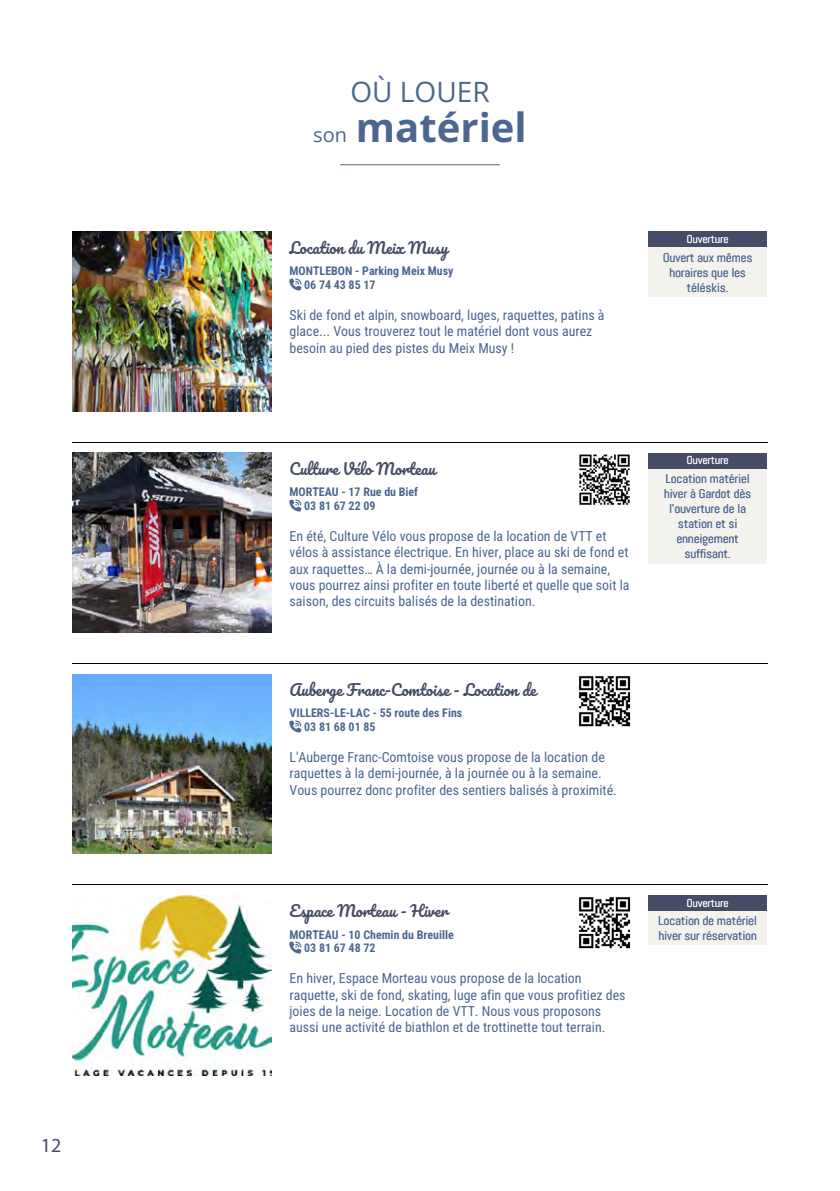
<style>
.page{position:relative;width:840px;height:1191px;background:#fff}
.page>*{position:absolute;margin:0;border:0;box-sizing:border-box;transform-origin:0 0}
.t1{font:700 40px "Open Sans";color:#4c6692}
.t2{font:28px "Open Sans";color:#4c6692}
.t3{font:20px "Myriad Pro";color:#464c66}
.t4{font:15.4px/30.4px "Pacifico";color:#464c66}
.t5{font:13.8px/16.4px "Roboto Condensed";color:#4c6692}
.t6{font:12.6px/15.2px "Abel";color:#4c6692;text-align:center}
.t7{font:700 12px/13.8px "Roboto Condensed";color:#4c6692}
.t8{font:11.4px "Abel";color:#fff}
.s1{font-weight:400;font-size:20px}
</style>
<div class="page">
<hr style="left:72px;top:442px;width:695px;height:1px;background:#000">
<div style="left:648px;top:232px;width:118px;height:65px;background:#f4f2ed"></div>
<div style="left:648px;top:232px;width:118px;height:15px;background:#464c66"></div>
<img style="left:72px;top:232px;width:199px;height:180px">
<hr style="left:72px;top:663px;width:695px;height:1px;background:#000">
<div style="left:648px;top:453px;width:118px;height:110px;background:#f4f2ed"></div>
<div style="left:648px;top:453px;width:118px;height:15px;background:#464c66"></div>
<img style="left:72px;top:453px;width:199px;height:180px">
<img style="left:579px;top:454px;width:51px;height:51px">
<hr style="left:72px;top:884px;width:695px;height:1px;background:#000">
<img style="left:72px;top:674px;width:199px;height:180px">
<img style="left:579px;top:675px;width:52px;height:52px">
<div style="left:648px;top:895px;width:118px;height:50px;background:#f4f2ed"></div>
<div style="left:648px;top:895px;width:118px;height:15px;background:#464c66"></div>
<img style="left:72px;top:895px;width:199px;height:180px">
<img style="left:579px;top:897px;width:52px;height:52px">
<hr style="left:340px;top:164px;width:159px;height:1px;background:#4c6793">
<h3 class="t3" style="left:41px;top:1133px;width:22px">12</h3>
<h2 class="t2" style="left:350px;top:73px;width:141px">OÙ LOUER</h2>
<h1 class="t1" style="left:313px;top:99px;width:215px"><span class="s1">son</span> matériel</h1>
<p class="t4" style="left:289px;top:233px;width:160px">Location du Meix Musy</p>
<p class="t7" style="left:304px;top:265px;width:151px;text-indent:-15px">MONTLEBON - Parking Meix Musy<br>06 74 43 85 17</p>
<p class="t5" style="left:289px;top:307px;width:316px">Ski de fond et alpin, snowboard, luges, raquettes, patins à glace... Vous trouverez tout le matériel dont vous aurez besoin au pied des pistes du Meix Musy !</p>
<p class="t8" style="left:686px;top:235px;width:44px">Ouverture</p>
<p class="t6" style="left:662px;top:251px;width:91px">Ouvert aux mêmes horaires que les téléskis.</p>
<p class="t8" style="left:686px;top:235px;width:44px">Ouverture</p>
<p class="t6" style="left:686px;top:281px;width:43px">téléskis.</p>
<p class="t4" style="left:289px;top:454px;width:147px">Culture Vélo Morteau</p>
<p class="t7" style="left:304px;top:486px;width:115px;text-indent:-15px">MORTEAU - 17 Rue du Bief<br>03 81 67 22 09</p>
<p class="t5" style="left:289px;top:528px;width:341px">En été, Culture Vélo vous propose de la location de VTT et vélos à assistance électrique. En hiver, place au ski de fond et aux raquettes… À la demi-journée, journée ou à la semaine, vous pourrez ainsi profiter en toute liberté et quelle que soit la saison, des circuits balisés de la destination.</p>
<p class="t4" style="left:289px;top:675px;width:248px">Auberge Franc-Comtoise - Location de matériel</p>
<p class="t7" style="left:304px;top:707px;width:159px;text-indent:-15px">VILLERS-LE-LAC - 55 route des Fins<br>03 81 68 01 85</p>
<p class="t5" style="left:289px;top:749px;width:329px">L'Auberge Franc-Comtoise vous propose de la location de raquettes à la demi-journée, à la journée ou à la semaine.<br>Vous pourrez donc profiter des sentiers balisés à proximité.</p>
<p class="t8" style="left:686px;top:456px;width:44px">Ouverture</p>
<p class="t6" style="left:664px;top:472px;width:88px">Location matériel hiver à Gardot dès l'ouverture de la station et si</p>
<p class="t8" style="left:686px;top:456px;width:44px">Ouverture</p>
<p class="t6" style="left:676px;top:517px;width:64px;text-align:left">station et si enneigement</p>
<p class="t6" style="left:676px;top:532px;width:64px">enneigement suffisant.</p>
<p class="t6" style="left:684px;top:547px;width:48px">suffisant.</p>
<p class="t4" style="left:289px;top:896px;width:160px">Espace Morteau - Hiver</p>
<p class="t7" style="left:304px;top:928px;width:151px;text-indent:-15px">MORTEAU - 10 Chemin du Breuille<br>03 81 67 48 72</p>
<p class="t5" style="left:289px;top:970px;width:337px">En hiver, Espace Morteau vous propose de la location raquette, ski de fond, skating, luge afin que vous profitiez des joies de la neige. Location de VTT. Nous vous proposons aussi une activité de biathlon et de trottinette tout terrain.</p>
<p class="t8" style="left:686px;top:898px;width:44px">Ouverture</p>
<p class="t6" style="left:658px;top:914px;width:100px;text-align:left">Location de matériel hiver sur réservation</p>
<p class="t8" style="left:686px;top:898px;width:44px">Ouverture</p>
</div>
